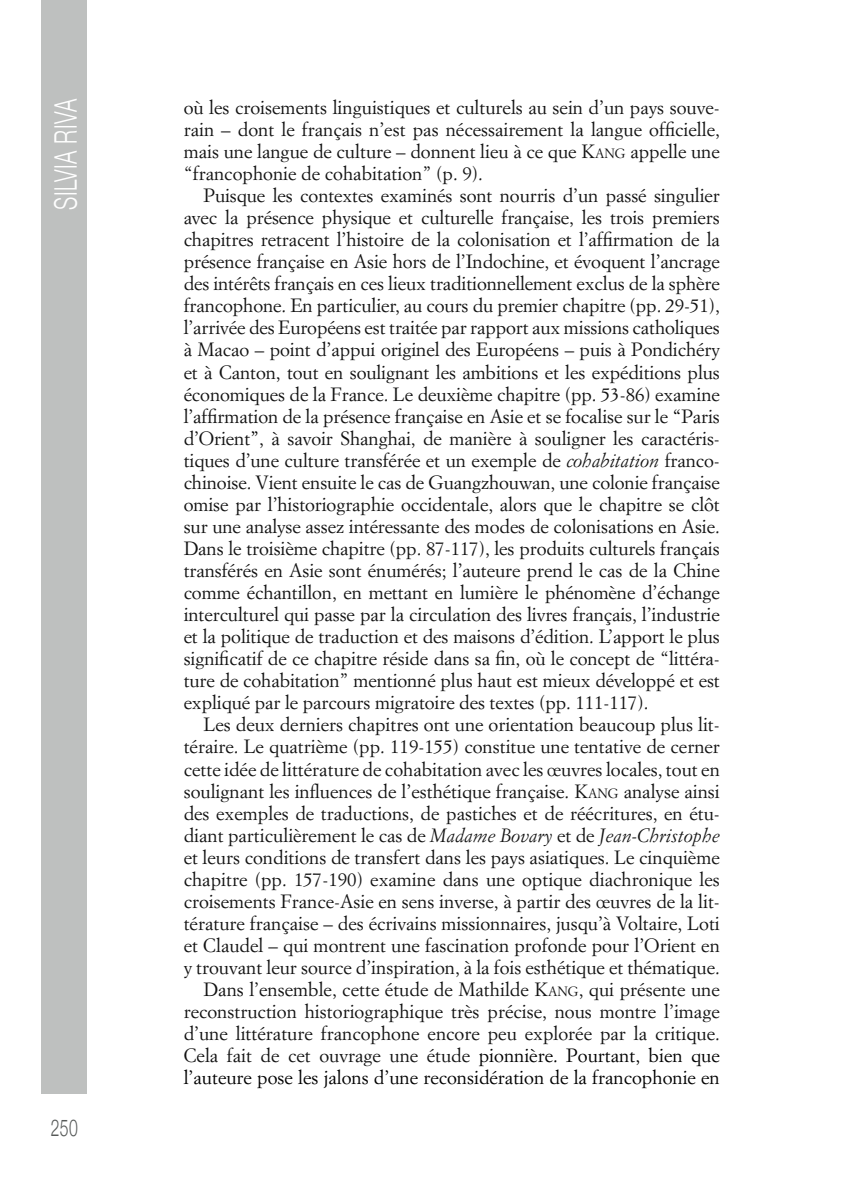
<style>
.page{position:relative;width:844px;height:1191px;background:#fff}
.page>*{position:absolute;margin:0;border:0;box-sizing:border-box;transform-origin:0 0}
.t1{font:300 31.15px "Helvetica Neue";letter-spacing:.02em;color:#fff;scale:.68 1}
.t2{font:300 23.28px "Helvetica Neue";color:#565958;scale:.68 1}
.t3{font:18.9px/22.1px "Simoncini Garamond Std";color:#121212;text-align:justify}
.s1{font-style:inherit}
.s2{font-size:13.3px}
.s3{color:#000}
.s4{font-style:italic}
</style>
<div class="page">
<div style="left:41px;top:0;width:46px;height:1093px;background:#bec0bf"></div>
<h1 class="t1" style="left:41px;top:210px;width:165px;rotate:-90deg">SILVIA RIVA</h1>
<p class="t2" style="left:51px;top:1108px;width:41px">250</p>
<p class="t3" style="left:184px;top:96px;width:537px">où les croisements linguistiques et culturels au sein d’un pays souve&shy;rain – dont le français n’est pas nécessairement la langue officielle, mais une langue de culture – donnent lieu à ce que <span class="s1">K</span><span class="s2">ANG</span> appelle une “francophonie de cohabitation” (p. 9).</p>
<p class="t3" style="left:184px;top:184px;width:537px;text-indent:20px">Puisque les contextes examinés sont nourris d’un passé singulier avec la présence physique et culturelle française, les trois premiers chapitres retracent l’histoire de la colonisation et l’affirmation de la présence française en Asie hors de l’Indochine, et évoquent l’ancrage des intérêts français en ces lieux traditionnellement exclus de la sphère francophone. En particulier, au cours du premier chapitre (pp. 29-51), l’arrivée des Européens est traitée par rapport aux missions catholiques à Macao – point d’appui originel des Européens – puis à Pondichéry et à Canton, tout en soulignant les ambitions et les expéditions plus économiques de la France. Le deuxième chapitre (pp. 53-86) examine l’affirmation de la présence française en Asie et se focalise sur le <span class="s3">“</span>Paris d’Orient<span class="s3">”</span>, à savoir Shanghai, de manière à souligner les caractéris&shy;tiques d’une culture transférée et un exemple de <span class="s4">cohabitation</span> franco&shy;chinoise. Vient ensuite le cas de Guangzhouwan, une colonie française omise par l’historiographie occidentale, alors que le chapitre se clôt sur une analyse assez intéressante des modes de colonisations en Asie.<br>Dans le troisième chapitre (pp. 87-117), les produits culturels français transférés en Asie sont énumérés; l’auteure prend le cas de la Chine comme échantillon, en mettant en lumière le phénomène d’échange interculturel qui passe par la circulation des livres français, l’industrie et la politique de traduction et des maisons d’édition. L’apport le plus significatif de ce chapitre réside dans sa fin, où le concept de “littéra&shy;ture de cohabitation” mentionné plus haut est mieux développé et est expliqué par le parcours migratoire des textes (pp. 111-117).</p>
<p class="t3" style="left:184px;top:713px;width:537px;text-align:right">Les deux derniers chapitres ont une orientation beaucoup plus lit&shy;téraire. Le quatrième (pp. 119-155) constitue une tentative de cerner cette idée de littérature de cohabitation avec les œuvres locales, tout en soulignant les influences de l’esthétique française. <span class="s1">K</span><span class="s2">ANG</span> analyse ainsi des exemples de traductions, de pastiches et de réécritures, en étu&shy;diant particulièrement le cas de <span class="s4">Madame Bovary</span> et de <span class="s4">Jean-Christophe </span>et leurs conditions de transfert dans les pays asiatiques. Le cinquième chapitre (pp. 157-190) examine dans une optique diachronique les croisements France-Asie en sens inverse, à partir des œuvres de la lit&shy;térature française – des écrivains missionnaires, jusqu’à Voltaire, Loti et Claudel – qui montrent une fascination profonde pour l’Orient en y trouvant leur source d’inspiration, à la fois esthétique et thématique.<br>Dans l’ensemble, cette étude de Mathilde <span class="s1">K</span><span class="s2">ANG</span>, qui présente une reconstruction historiographique très précise, nous montre l’image d’une littérature francophone encore peu explorée par la critique.<br>Cela fait de cet ouvrage une étude <span class="s3">pionnière. Pourtant, bien que l’auteure pose les jalons d’une reconsidération de la francophonie en</span></p>
</div>
